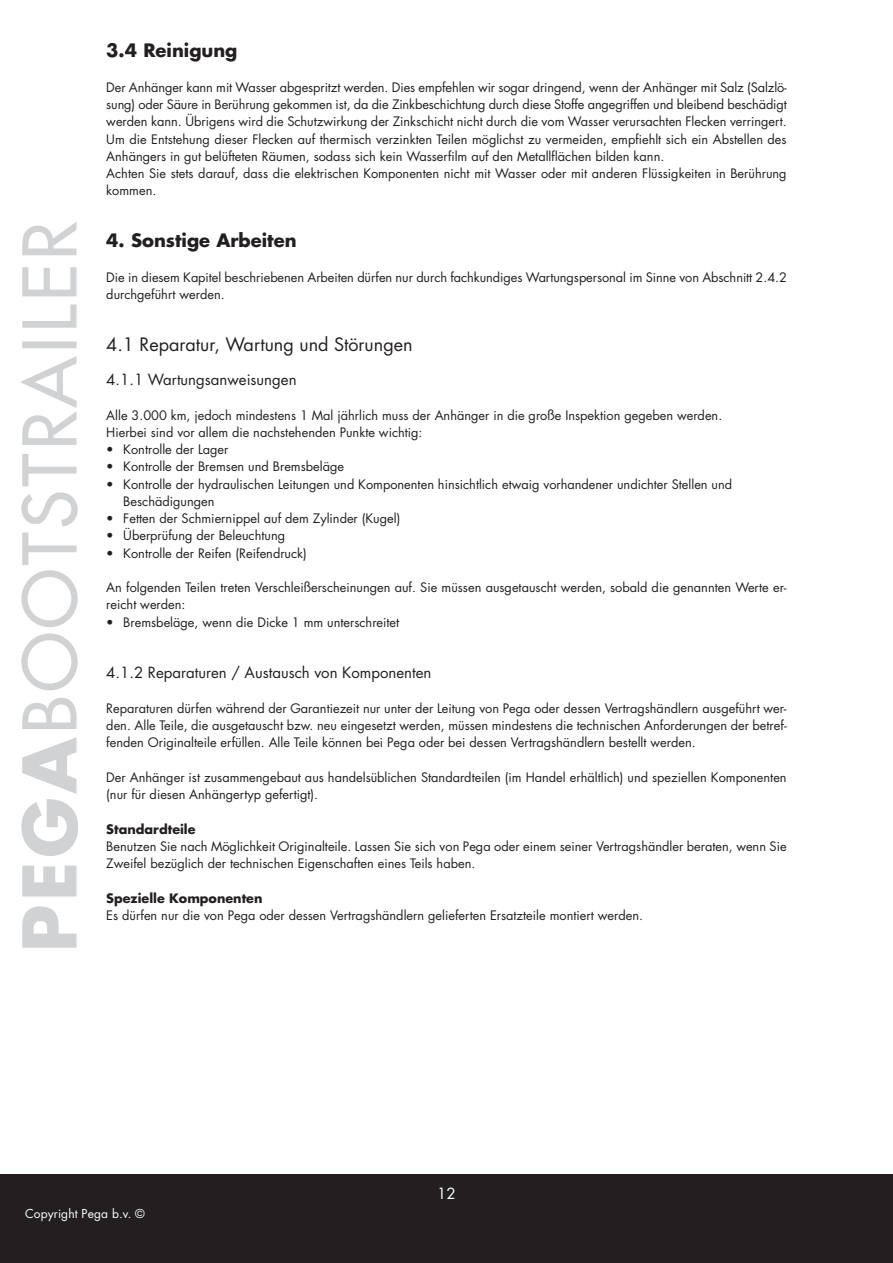
<style>
.page{position:relative;width:893px;height:1263px;background:#fff}
.page>*{position:absolute;margin:0;border:0;box-sizing:border-box;transform-origin:0 0}
.t1{font:18px "Futura Std";color:#231f20}
.t2{font:700 18px "Futura Std";color:#231f20}
.t3{font:15px "Futura Std";color:#231f20}
.t4{font:15px "Futura Std";color:#fff}
.t5{font:12.75px/17.2px "Futura Std";color:#231f20}
.t6{font:700 12.75px "Futura Std";color:#231f20}
.t7{font:12px "Futura Std";letter-spacing:.01em;color:#fff}
</style>
<div class="page">
<div style="left:0;top:1174px;width:893px;height:89px;background:#231f20"></div>
<svg style="left:21px;top:737px;width:57px;height:211px"></svg>
<svg style="left:20px;top:222px;width:58px;height:507px"></svg>
<h1 class="t2" style="left:106px;top:42px;width:133px">3.4 Reinigung</h1>
<p class="t5" style="left:106px;top:80px;width:682px">Der Anhänger kann mit Wasser abgespritzt werden. Dies empfehlen wir sogar dringend, wenn der Anhänger mit Salz (Salzlö&shy;sung) oder Säure in Berührung gekommen ist, da die Zinkbeschichtung durch diese Stoffe angegriffen und bleibend beschädigt werden kann. Übrigens wird die Schutzwirkung der Zinkschicht nicht durch die vom Wasser verursachten Flecken verringert.<br>Um die Entstehung dieser Flecken auf thermisch verzinkten Teilen möglichst zu vermeiden, empfiehlt sich ein Abstellen des Anhängers in gut belüfteten Räumen, sodass sich kein Wasserfilm auf den Metallflächen bilden kann.<br>Achten Sie stets darauf, dass die elektrischen Komponenten nicht mit Wasser oder mit anderen Flüssigkeiten in Berührung kommen.</p>
<h1 class="t2" style="left:106px;top:232px;width:192px">4. Sonstige Arbeiten</h1>
<p class="t5" style="left:106px;top:269px;width:682px">Die in diesem Kapitel beschriebenen Arbeiten dürfen nur durch fachkundiges Wartungspersonal im Sinne von Abschnitt 2.4.2 durchgeführt werden.</p>
<h1 class="t1" style="left:106px;top:336px;width:308px">4.1 Reparatur, Wartung und Störungen</h1>
<p class="t3" style="left:106px;top:373px;width:192px">4.1.1 Wartungsanweisungen</p>
<p class="t5" style="left:106px;top:407px;width:617px">Alle 3.000 km, jedoch mindestens 1 Mal jährlich muss der Anhänger in die große Inspektion gegeben werden.<br>Hierbei sind vor allem die nachstehenden Punkte wichtig:</p>
<p class="t5" style="left:106px;top:442px;width:124px">• Kontrolle der Lager</p>
<p class="t5" style="left:106px;top:459px;width:239px">• Kontrolle der Bremsen und Bremsbeläge</p>
<p class="t5" style="left:123px;top:476px;width:610px;text-indent:-17px">• Kontrolle der hydraulischen Leitungen und Komponenten hinsichtlich etwaig vorhandener undichter Stellen und<br>Beschädigungen</p>
<p class="t5" style="left:106px;top:511px;width:296px">• Fetten der Schmiernippel auf dem Zylinder (Kugel)</p>
<p class="t5" style="left:106px;top:528px;width:180px">• Überprüfung der Beleuchtung</p>
<p class="t5" style="left:106px;top:545px;width:202px">• Kontrolle der Reifen (Reifendruck)</p>
<p class="t5" style="left:106px;top:580px;width:681px">An folgenden Teilen treten Verschleißerscheinungen auf. Sie müssen ausgetauscht werden, sobald die genannten Werte er&shy;reicht werden:</p>
<p class="t5" style="left:106px;top:614px;width:294px">• Bremsbeläge, wenn die Dicke 1 mm unterschreitet</p>
<p class="t3" style="left:106px;top:666px;width:327px">4.1.2 Reparaturen / Austausch von Komponenten</p>
<p class="t5" style="left:106px;top:701px;width:682px;text-align:justify">Reparaturen dürfen während der Garantiezeit nur unter der Leitung von Pega oder dessen Vertragshändlern ausgeführt wer&shy;den. Alle Teile, die ausgetauscht bzw. neu eingesetzt werden, müssen mindestens die technischen Anforderungen der betref&shy;fenden Originalteile erfüllen. Alle Teile können bei Pega oder bei dessen Vertragshändlern bestellt werden.</p>
<p class="t5" style="left:106px;top:770px;width:682px">Der Anhänger ist zusammengebaut aus handelsüblichen Standardteilen (im Handel erhältlich) und speziellen Komponenten (nur für diesen Anhängertyp gefertigt).</p>
<p class="t6" style="left:106px;top:823px;width:91px">Standardteile</p>
<p class="t5" style="left:106px;top:839px;width:682px">Benutzen Sie nach Möglichkeit Originalteile. Lassen Sie sich von Pega oder einem seiner Vertragshändler beraten, wenn Sie<br>Zweifel bezüglich der technischen Eigenschaften eines Teils haben.</p>
<p class="t6" style="left:106px;top:892px;width:158px">Spezielle Komponenten</p>
<p class="t5" style="left:106px;top:908px;width:538px">Es dürfen nur die von Pega oder dessen Vertragshändlern gelieferten Ersatzteile montiert werden.</p>
<p class="t7" style="left:25px;top:1208px;width:121px">Copyright Pega b.v. ©</p>
<p class="t4" style="left:437px;top:1186px;width:20px">12</p>
</div>
